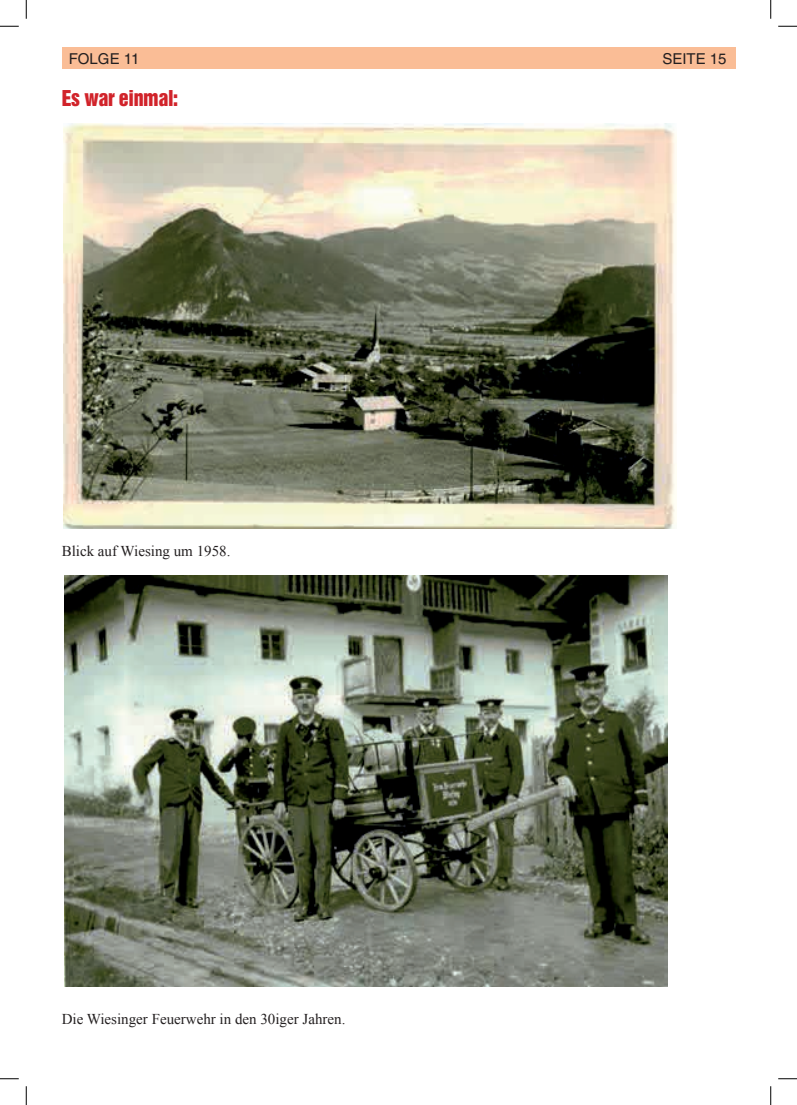
<style>
.page{position:relative;width:797px;height:1105px;background:#fff}
.page>*{position:absolute;margin:0;border:0;box-sizing:border-box;transform-origin:0 0}
.t1{font:20px "Helvetica Inserat";letter-spacing:-.02em;color:#d1232a}
.t2{font:15px "Times New Roman";color:#231f20}
.t3{font:15px "Helvetica";color:#231f20}
</style>
<div class="page">
<div style="left:62px;top:48px;width:673px;height:21px;background:#fabd96"></div>
<img style="left:64px;top:123px;width:612px;height:405px">
<img style="left:64px;top:575px;width:604px;height:411px">
<svg style="left:0;top:25px;width:19px;height:2px"></svg>
<svg style="left:778px;top:25px;width:19px;height:2px"></svg>
<svg style="left:0;top:1078px;width:19px;height:1px"></svg>
<svg style="left:778px;top:1078px;width:19px;height:1px"></svg>
<svg style="left:25px;top:0;width:2px;height:19px"></svg>
<svg style="left:25px;top:1086px;width:2px;height:19px"></svg>
<svg style="left:770px;top:0;width:1px;height:19px"></svg>
<svg style="left:770px;top:1086px;width:1px;height:19px"></svg>
<p class="t3" style="left:69px;top:50px;width:72px">FOLGE 11</p>
<p class="t3" style="left:662px;top:50px;width:66px">SEITE 15</p>
<h1 class="t1" style="left:62px;top:86px;width:118px">Es war einmal:</h1>
<p class="t2" style="left:62px;top:542px;width:170px">Blick auf Wiesing um 1958.</p>
<p class="t2" style="left:62px;top:1010px;width:285px">Die Wiesinger Feuerwehr in den 30iger Jahren.</p>
</div>
